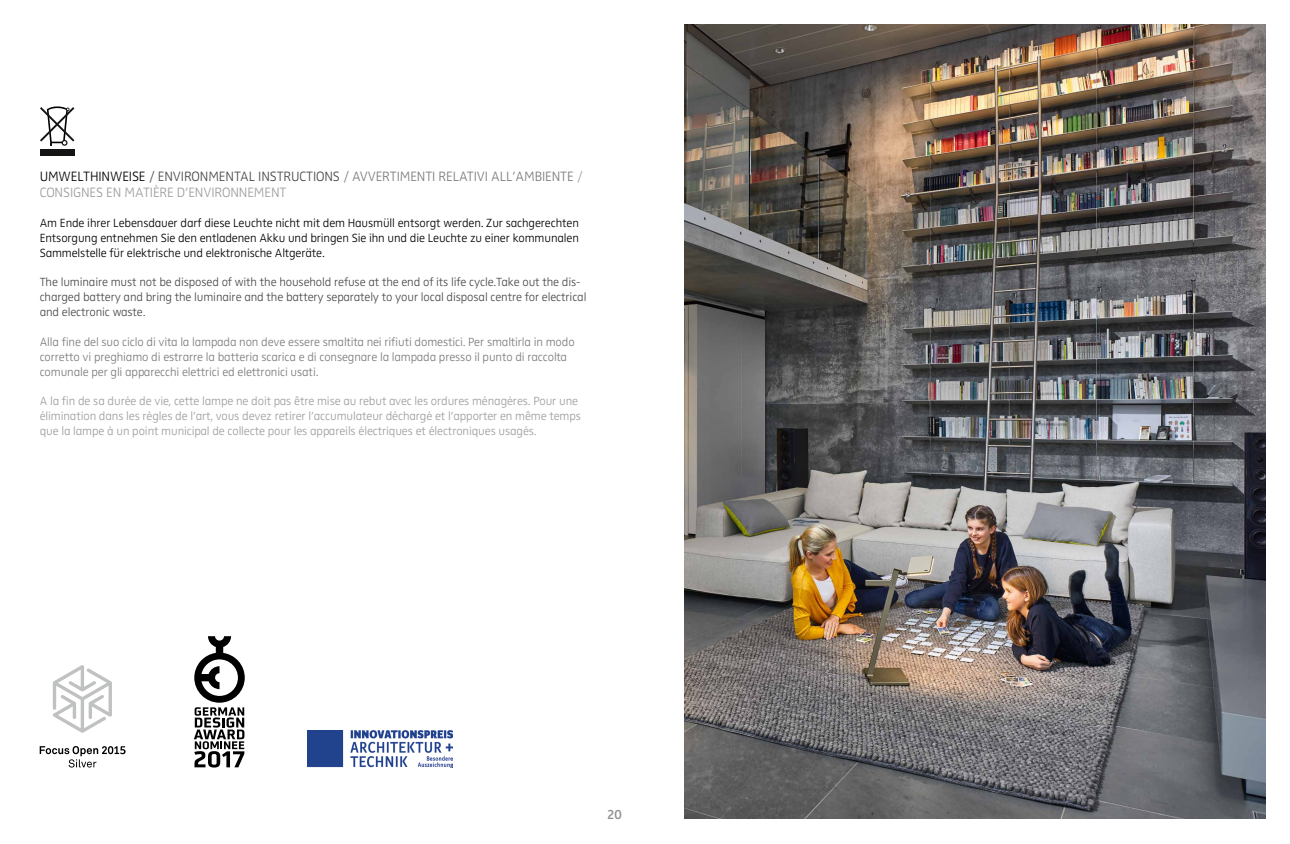
<style>
.page{position:relative;width:1290px;height:844px;background:#fff}
.page>*{position:absolute;margin:0;border:0;box-sizing:border-box;transform-origin:0 0}
.t1{font:14px/15.8px "Zwo Light LF Plain Alt";letter-spacing:-.01em;color:#7b7b7a}
.t2{font:14px "Zwo Semi Bold LF Plain Alt";color:#919292}
.t3{font:14px "Zwo Light LF Plain Alt";color:#9c9d9d}
.t4{font:12.25px/14.9px "Zwo Light LF Plain Alt";letter-spacing:-.01em;color:#9c9d9d}
.t5{font:12.25px/14.9px "Zwo Light LF Plain Alt";letter-spacing:-.01em;color:#7b7b7a}
.t6{font:12.25px/14.9px "Zwo Light LF Plain Alt";letter-spacing:-.01em;color:#000;text-align:justify}
.t7{font:12.25px/14.9px "Zwo Light LF Plain Alt";letter-spacing:-.01em;color:#494948}
.s1{color:#000}
.s2{color:#494948}
.s3{color:#9c9d9d}
</style>
<div class="page">
<img style="left:685px;top:25px;width:580px;height:793px">
<svg style="left:40px;top:106px;width:34px;height:40px"></svg>
<div style="left:40px;top:149px;width:34px;height:7px;background:#141413"></div>
<svg style="left:53px;top:665px;width:59px;height:67px"></svg>
<svg style="left:40px;top:746px;width:86px;height:21px"></svg>
<svg style="left:194px;top:636px;width:51px;height:131px"></svg>
<img style="left:307px;top:730px;width:146px;height:37px">
<p class="t1" style="left:40px;top:169px;width:545px"><span class="s1">Umwelth inweise</span> <span class="s2">/ environmental instructions</span> / Avvertimenti relativi all’ambiente <span class="s3">/<br>CONSIGNES EN MATIÈRE D’ENVIRONNEMEN</span></p>
<p class="t3" style="left:279px;top:184px;width:8px">T</p>
<p class="t6" style="left:40px;top:215px;width:541px">Am Ende ihrer Lebensdauer darf diese Leuchte nicht mit dem Hausmüll entsorgt werden. Zur sachgerechten Entsorgung entnehmen Sie den entladenen Akku und bringen Sie ihn und die Leuchte zu einer kommunalen Sammelstelle für elektrische und elektronische Altgeräte.</p>
<p class="t7" style="left:40px;top:275px;width:548px">The luminaire must not be disposed of with the household refuse at the end of its life cycle.Take out the dis&shy;charged battery and bring the luminaire and the battery separately to your local disposal centre for electrical and electronic waste.</p>
<p class="t5" style="left:40px;top:334px;width:536px">Alla fine del suo ciclo di vita la lampada non deve essere smaltita nei rifiuti domestici. Per smaltirla in modo corretto vi preghiamo di estrarre la batteria scarica e di consegnare la lampada presso il punto di raccolta comunale per gli apparecchi elettrici ed elettronici usati.</p>
<p class="t4" style="left:40px;top:394px;width:543px">A la fin de sa durée de vie, cette lampe ne doit pas être mise au rebut avec les ordures ménagères. Pour une élimination dans les règles de l’art, vous devez retirer l’accumulateur déchargé et l’apporter en même temps que la lampe à un point municipal de collecte pour les appareils électriques et électroniques usagés.</p>
<p class="t2" style="left:607px;top:806px;width:16px">20</p>
</div>
